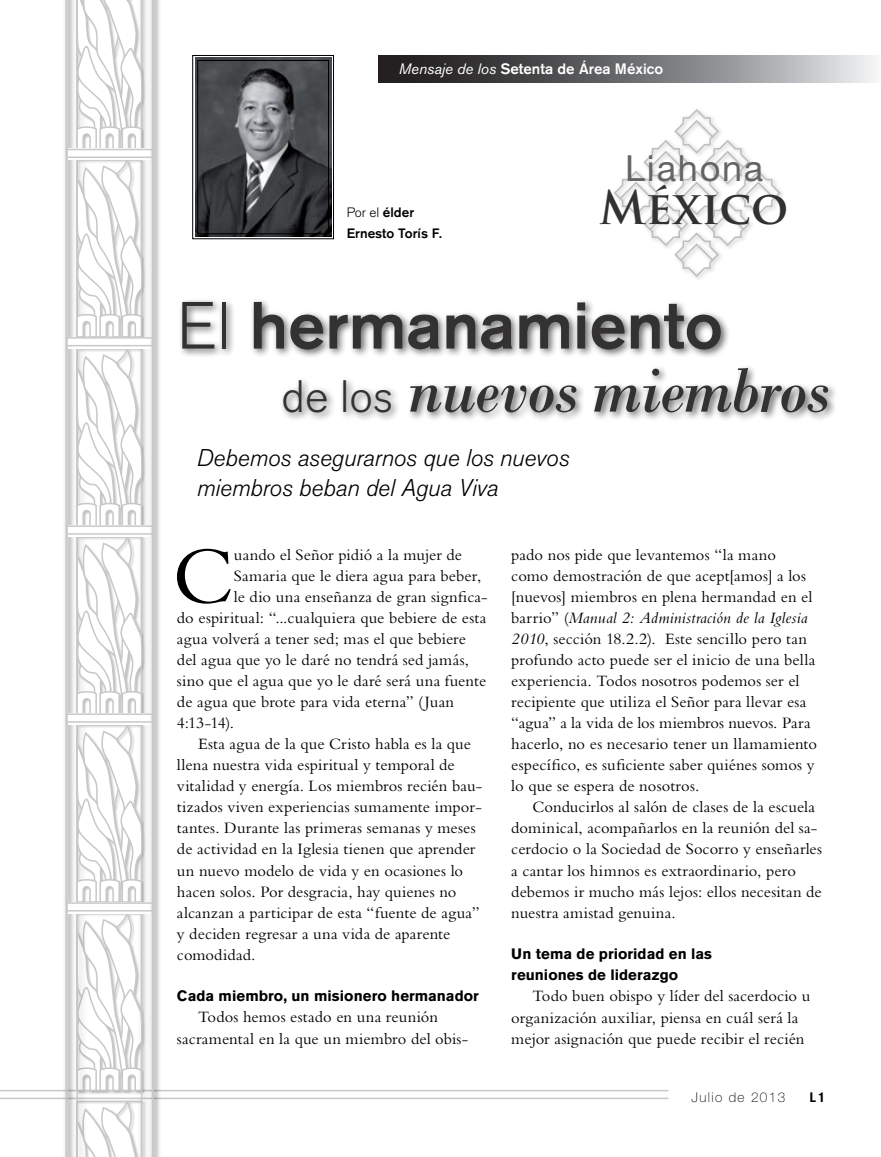
<style>
.page{position:relative;width:881px;height:1157px;background:#fff}
.page>*{position:absolute;margin:0;border:0;box-sizing:border-box;transform-origin:0 0}
.t1{font:84px "Bembo Std";color:#000}
.t2{font:italic 66px "Bodoni";letter-spacing:-.025em;color:#333132}
.t3{font:500 66px "Akzidenz Grotesk BQ";color:#333132}
.t4{font:700 45px "Trajan Pro";color:#333132}
.t5{font:36px "Helvetica Neue LT Std";letter-spacing:.05em;color:#636466}
.t6{font:italic 300 24px/30px "Akzidenz Grotesk BQ";letter-spacing:-.005em;color:#000}
.t7{font:16.5px/21px "Bembo Std";letter-spacing:.005em;color:#000}
.t8{font:700 15px/21px "Akzidenz Grotesk BQ";letter-spacing:.005em;color:#000}
.t9{font:500 15px "Akzidenz Grotesk BQ";color:#fff}
.t10{font:500 13.5px/21px "Akzidenz Grotesk BQ";color:#000}
.t11{font:100 13.5px "Helvetica Neue LT Std";letter-spacing:.1em;color:#000}
.t12{font:700 condensed 13.5px "Helvetica Neue LT Std";color:#000}
.s1{font-weight:400;font-style:italic}
.s2{font-weight:300}
.s3{font-family:"Akzidenz Grotesk BQ";font-weight:300;font-style:normal;font-size:45px}
.s4{font-style:italic}
</style>
<div class="page">
<svg style="left:378px;top:55px;width:496px;height:27px;background:#727375"></svg>
<svg style="left:614px;top:109px;width:167px;height:169px"></svg>
<hr style="left:0;top:1097px;width:668px;height:2px;background:#c7c8ca">
<hr style="left:0;top:1089px;width:668px;height:2px;background:#c7c8ca">
<svg style="left:88px;top:1100px;width:49px;height:57px"></svg>
<svg style="left:88px;top:914px;width:49px;height:176px"></svg>
<div style="left:62px;top:0;width:14px;height:1157px;background:#000;opacity:.3"></div>
<hr style="left:65px;top:0;width:2px;height:1157px;background:#c7c8ca">
<div style="left:73px;top:0;width:15px;height:1157px;background:#000;opacity:.3"></div>
<hr style="left:76px;top:0;width:2px;height:1157px;background:#c7c8ca">
<div style="left:149px;top:0;width:13px;height:1157px;background:#000;opacity:.3"></div>
<div style="left:137px;top:0;width:16px;height:1157px;background:#000;opacity:.3"></div>
<hr style="left:141px;top:0;width:1px;height:1157px;background:#c7c8ca">
<div style="left:76px;top:724px;width:70px;height:182px;background:#000;opacity:.25"></div>
<svg style="left:76px;top:724px;width:66px;height:178px"></svg>
<svg style="left:68px;top:903px;width:82px;height:10px"></svg>
<hr style="left:66px;top:910px;width:86px;height:1px;background:#c7c8ca">
<hr style="left:66px;top:902px;width:86px;height:1px;background:#c7c8ca">
<div style="left:76px;top:536px;width:70px;height:182px;background:#000;opacity:.25"></div>
<svg style="left:76px;top:536px;width:66px;height:177px"></svg>
<div style="left:68px;top:713px;width:82px;height:11px;background:#fff"></div>
<hr style="left:66px;top:721px;width:87px;height:1px;background:#c7c8ca">
<hr style="left:66px;top:713px;width:87px;height:2px;background:#c7c8ca">
<div style="left:76px;top:348px;width:70px;height:182px;background:#000;opacity:.25"></div>
<svg style="left:76px;top:348px;width:66px;height:177px"></svg>
<div style="left:68px;top:525px;width:82px;height:11px;background:#fff"></div>
<hr style="left:66px;top:533px;width:86px;height:1px;background:#c7c8ca">
<hr style="left:66px;top:525px;width:86px;height:2px;background:#c7c8ca">
<div style="left:76px;top:159px;width:70px;height:182px;background:#000;opacity:.25"></div>
<svg style="left:76px;top:160px;width:66px;height:177px"></svg>
<div style="left:68px;top:337px;width:82px;height:11px;background:#fff"></div>
<hr style="left:66px;top:345px;width:87px;height:1px;background:#c7c8ca">
<hr style="left:66px;top:337px;width:87px;height:2px;background:#c7c8ca">
<div style="left:76px;top:0;width:70px;height:153px;background:#000;opacity:.25"></div>
<svg style="left:76px;top:0;width:66px;height:149px"></svg>
<div style="left:68px;top:149px;width:82px;height:11px;background:#fff"></div>
<hr style="left:66px;top:156px;width:87px;height:2px;background:#c7c8ca">
<hr style="left:66px;top:149px;width:87px;height:1px;background:#c7c8ca">
<svg style="left:192px;top:55px;width:142px;height:185px;background:#55575a"></svg>
<div style="left:197px;top:60px;width:132px;height:174px;border:1px solid #000"></div>
<div style="left:178px;top:298px;width:659px;height:124px;background:#000;opacity:.6"></div>
<p class="t9" style="left:398px;top:60px;width:266px"><span class="s1">Mensaje de los</span> Setenta de Área México</p>
<p class="t10" style="left:347px;top:201px;width:96px"><span class="s2">Por el</span> élder<br>Ernesto Torís F.</p>
<h3 class="t5" style="left:624px;top:146px;width:140px">Liahona</h3>
<h3 class="t4" style="left:599px;top:179px;width:190px">México</h3>
<h2 class="t3" style="left:177px;top:285px;width:547px"><span class="s2">El</span> hermanamiento</h2>
<h2 class="t2" style="left:281px;top:351px;width:550px"><span class="s3">de los</span> nuevos miembros</h2>
<h3 class="t6" style="left:197px;top:443px;width:374px">Debemos asegurarnos que los nuevos miembros beban del Agua Viva</h3>
<h1 class="t1" style="left:172px;top:527px;width:63px">C</h1>
<p class="t7" style="left:234px;top:544px;width:229px">uando el Señor pidió a la mujer de</p>
<p class="t7" style="left:234px;top:565px;width:249px">Samaria que le diera agua para beber,</p>
<p class="t7" style="left:234px;top:586px;width:255px">le dio una enseñanza de gran signfica-</p>
<p class="t7" style="left:177px;top:607px;width:311px">do espiritual: “...cualquiera que bebiere de esta</p>
<p class="t7" style="left:177px;top:628px;width:290px">agua volverá a tener sed; mas el que bebiere</p>
<p class="t7" style="left:177px;top:649px;width:294px">del agua que yo le daré no tendrá sed jamás,</p>
<p class="t7" style="left:177px;top:670px;width:311px">sino que el agua que yo le daré será una fuente</p>
<p class="t7" style="left:177px;top:691px;width:279px">de agua que brote para vida eterna” (Juan</p>
<p class="t7" style="left:177px;top:712px;width:59px">4:13-14).</p>
<p class="t7" style="left:198px;top:733px;width:274px">Esta agua de la que Cristo habla es la que</p>
<p class="t7" style="left:177px;top:754px;width:279px">llena nuestra vida espiritual y temporal de</p>
<p class="t7" style="left:177px;top:775px;width:307px">vitalidad y energía. Los miembros recién bau-</p>
<p class="t7" style="left:177px;top:796px;width:306px">tizados viven experiencias sumamente impor-</p>
<p class="t7" style="left:177px;top:817px;width:300px">tantes. Durante las primeras semanas y meses</p>
<p class="t7" style="left:177px;top:838px;width:300px">de actividad en la Iglesia tienen que aprender</p>
<p class="t7" style="left:177px;top:859px;width:287px">un nuevo modelo de vida y en ocasiones lo</p>
<p class="t7" style="left:177px;top:880px;width:281px">hacen solos. Por desgracia, hay quienes no</p>
<p class="t7" style="left:177px;top:901px;width:304px">alcanzan a participar de esta “fuente de agua”</p>
<p class="t7" style="left:177px;top:922px;width:275px">y deciden regresar a una vida de aparente</p>
<p class="t7" style="left:177px;top:943px;width:80px">comodidad.</p>
<p class="t8" style="left:177px;top:985px;width:303px">Cada miembro, un misionero hermanador</p>
<p class="t7" style="left:177px;top:1006px;width:293px;text-align:center">Todos hemos estado en una reunión sacramental en la que un miembro del obis-</p>
<p class="t7" style="left:511px;top:544px;width:307px">pado nos pide que levantemos “la mano como demostración de que acept[amos] a los [nuevos] miembros en plena hermandad en el barrio” (<span class="s4">Manual 2: Administración de la Iglesia 2010</span>, sección 18.2.2). Este sencillo pero tan profundo acto puede ser el inicio de una bella experiencia. Todos nosotros podemos ser el recipiente que utiliza el Señor para llevar esa “agua” a la vida de los miembros nuevos. Para hacerlo, no es necesario tener un llamamiento específico, es suficiente saber quiénes somos y lo que se espera de nosotros.</p>
<p class="t7" style="left:511px;top:796px;width:312px;text-indent:21px">Conducirlos al salón de clases de la escuela dominical, acompañarlos en la reunión del sa&shy;cerdocio o la Sociedad de Socorro y enseñarles a cantar los himnos es extraordinario, pero debemos ir mucho más lejos: ellos necesitan de nuestra amistad genuina.</p>
<p class="t8" style="left:511px;top:943px;width:202px">Un tema de prioridad en las reuniones de liderazgo</p>
<p class="t7" style="left:511px;top:985px;width:300px;text-indent:21px">Todo buen obispo y líder del sacerdocio u organización auxiliar, piensa en cuál será la mejor asignación que puede recibir el recién</p>
<p class="t11" style="left:691px;top:1089px;width:95px">Julio de 2013</p>
<p class="t12" style="left:809px;top:1088px;width:17px">L1</p>
</div>
